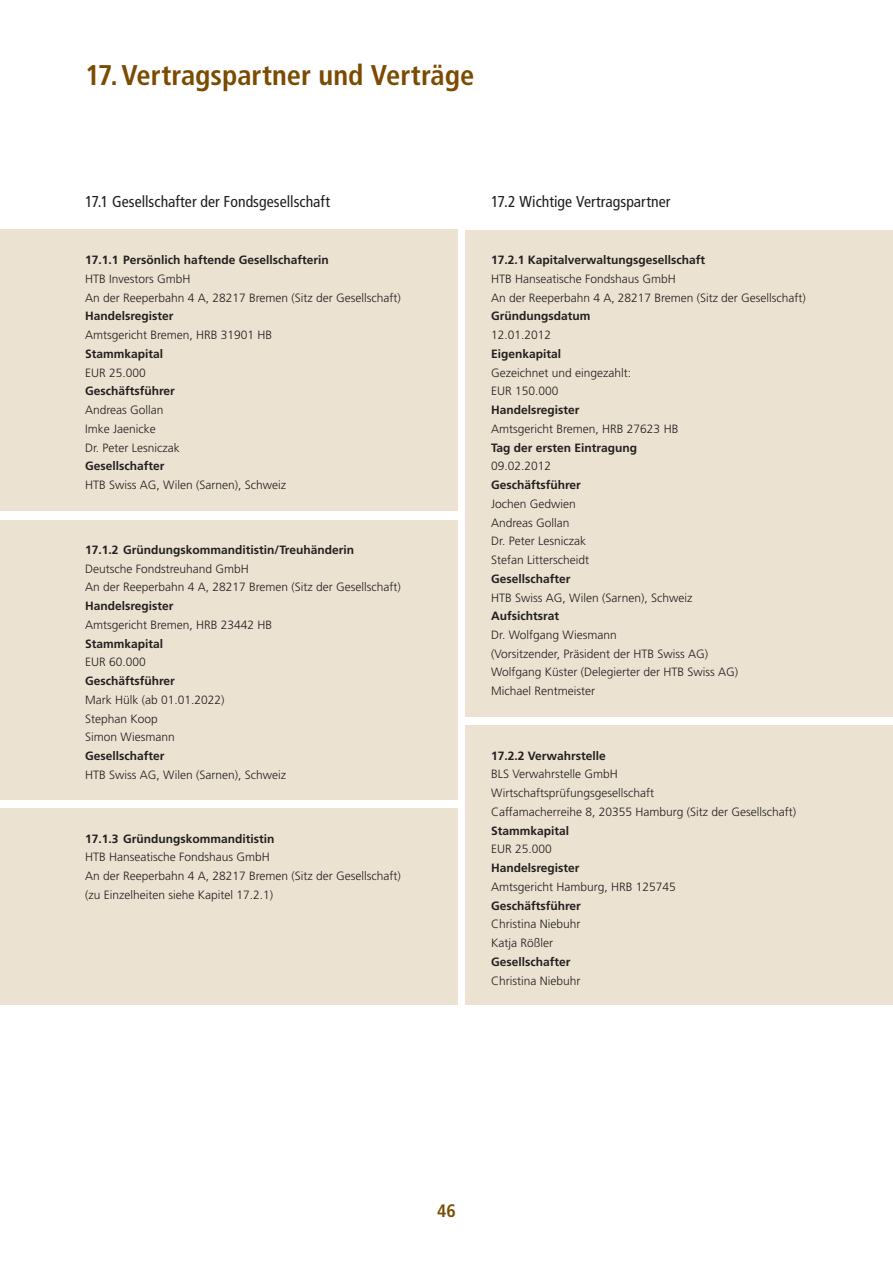
<style>
.page{position:relative;width:893px;height:1263px;background:#fff}
.page>*{position:absolute;margin:0;border:0;box-sizing:border-box;transform-origin:0 0}
.t1{font:700 condensed 28.5px "Frutiger LT";color:#7b4b00}
.t2{font:700 condensed 18px "Frutiger LT";color:#7b4b00}
.t3{font:condensed 15.75px "Frutiger LT";color:#231f20}
.t4{font:300 12px/18.8px "Frutiger LT";color:#231f20}
.t5{font:700 12px "Frutiger LT Std";color:#231f20}
</style>
<div class="page">
<div style="left:0;top:230px;width:457px;height:281px;background:#ece2d1"></div>
<div style="left:0;top:520px;width:457px;height:280px;background:#ece2d1"></div>
<div style="left:0;top:808px;width:457px;height:197px;background:#ece2d1"></div>
<div style="left:466px;top:230px;width:427px;height:486px;background:#ece2d1"></div>
<div style="left:466px;top:725px;width:427px;height:280px;background:#ece2d1"></div>
<h1 class="t1" style="left:85px;top:58px;width:391px">17.Vertragspartner und Verträge</h1>
<h3 class="t3" style="left:85px;top:193px;width:246px">17.1 Gesellschafter der Fondsgesellschaft</h3>
<p class="t5" style="left:85px;top:253px;width:245px">17.1.1 Persönlich haftende Gesellschafterin</p>
<p class="t4" style="left:85px;top:270px;width:317px">HTB Investors GmbH<br>An der Reeperbahn 4 A, 28217 Bremen (Sitz der Gesellschaft)</p>
<p class="t5" style="left:85px;top:309px;width:90px">Handelsregister</p>
<p class="t4" style="left:85px;top:326px;width:189px">Amtsgericht Bremen, HRB 31901 HB</p>
<p class="t5" style="left:85px;top:347px;width:80px">Stammkapital</p>
<p class="t4" style="left:85px;top:363px;width:62px">EUR 25.000</p>
<p class="t5" style="left:85px;top:384px;width:91px">Geschäftsführer</p>
<p class="t4" style="left:85px;top:401px;width:96px">Andreas Gollan<br>Imke Jaenicke<br>Dr. Peter Lesniczak</p>
<p class="t5" style="left:85px;top:459px;width:81px">Gesellschafter</p>
<p class="t4" style="left:85px;top:476px;width:203px">HTB Swiss AG, Wilen (Sarnen), Schweiz</p>
<p class="t5" style="left:85px;top:543px;width:270px">17.1.2 Gründungskommanditistin/Treuhänderin</p>
<p class="t4" style="left:85px;top:559px;width:317px">Deutsche Fondstreuhand GmbH<br>An der Reeperbahn 4 A, 28217 Bremen (Sitz der Gesellschaft)</p>
<p class="t5" style="left:85px;top:599px;width:90px">Handelsregister</p>
<p class="t4" style="left:85px;top:615px;width:189px">Amtsgericht Bremen, HRB 23442 HB</p>
<p class="t5" style="left:85px;top:636px;width:80px">Stammkapital</p>
<p class="t4" style="left:85px;top:653px;width:62px">EUR 60.000</p>
<p class="t5" style="left:85px;top:674px;width:91px">Geschäftsführer</p>
<p class="t4" style="left:85px;top:690px;width:141px">Mark Hülk (ab 01.01.2022)<br>Stephan Koop<br>Simon Wiesmann</p>
<p class="t5" style="left:85px;top:749px;width:81px">Gesellschafter</p>
<p class="t4" style="left:85px;top:765px;width:203px">HTB Swiss AG, Wilen (Sarnen), Schweiz</p>
<p class="t5" style="left:85px;top:831px;width:191px">17.1.3 Gründungskommanditistin</p>
<p class="t4" style="left:85px;top:848px;width:317px">HTB Hanseatische Fondshaus GmbH<br>An der Reeperbahn 4 A, 28217 Bremen (Sitz der Gesellschaft) (zu Einzelheiten siehe Kapitel 17.2.1)</p>
<h3 class="t3" style="left:491px;top:193px;width:181px">17.2 Wichtige Vertragspartner</h3>
<p class="t5" style="left:491px;top:253px;width:216px">17.2.1 Kapitalverwaltungsgesellschaft</p>
<p class="t4" style="left:491px;top:269px;width:316px">HTB Hanseatische Fondshaus GmbH<br>An der Reeperbahn 4 A, 28217 Bremen (Sitz der Gesellschaft)</p>
<p class="t5" style="left:491px;top:309px;width:101px">Gründungsdatum</p>
<p class="t4" style="left:491px;top:326px;width:62px">12.01.2012</p>
<p class="t5" style="left:491px;top:347px;width:72px">Eigenkapital</p>
<p class="t4" style="left:491px;top:363px;width:142px">Gezeichnet und eingezahlt:<br>EUR 150.000</p>
<p class="t5" style="left:491px;top:403px;width:90px">Handelsregister</p>
<p class="t4" style="left:491px;top:419px;width:189px">Amtsgericht Bremen, HRB 27623 HB</p>
<p class="t5" style="left:491px;top:440px;width:148px">Tag der ersten Eintragung</p>
<p class="t4" style="left:491px;top:457px;width:62px">09.02.2012</p>
<p class="t5" style="left:491px;top:478px;width:91px">Geschäftsführer</p>
<p class="t4" style="left:491px;top:494px;width:99px">Jochen Gedwien<br>Andreas Gollan<br>Dr. Peter Lesniczak<br>Stefan Litterscheidt</p>
<p class="t5" style="left:491px;top:571px;width:81px">Gesellschafter</p>
<p class="t4" style="left:491px;top:588px;width:203px">HTB Swiss AG, Wilen (Sarnen), Schweiz</p>
<p class="t5" style="left:491px;top:609px;width:69px">Aufsichtsrat</p>
<p class="t4" style="left:491px;top:626px;width:249px">Dr. Wolfgang Wiesmann<br>(Vorsitzender, Präsident der HTB Swiss AG)<br>Wolfgang Küster (Delegierter der HTB Swiss AG)<br>Michael Rentmeister</p>
<p class="t5" style="left:491px;top:748px;width:116px">17.2.2 Verwahrstelle</p>
<p class="t4" style="left:491px;top:765px;width:306px">BLS Verwahrstelle GmbH<br>Wirtschaftsprüfungsgesellschaft<br>Caffamacherreihe 8, 20355 Hamburg (Sitz der Gesellschaft)</p>
<p class="t5" style="left:491px;top:823px;width:80px">Stammkapital</p>
<p class="t4" style="left:491px;top:840px;width:62px">EUR 25.000</p>
<p class="t5" style="left:491px;top:861px;width:90px">Handelsregister</p>
<p class="t4" style="left:491px;top:877px;width:186px">Amtsgericht Hamburg, HRB 125745</p>
<p class="t5" style="left:491px;top:898px;width:91px">Geschäftsführer</p>
<p class="t4" style="left:491px;top:915px;width:91px">Christina Niebuhr<br>Katja Rößler</p>
<p class="t5" style="left:491px;top:954px;width:81px">Gesellschafter</p>
<p class="t4" style="left:491px;top:971px;width:91px">Christina Niebuhr</p>
<h2 class="t2" style="left:437px;top:1200px;width:20px">46</h2>
</div>
